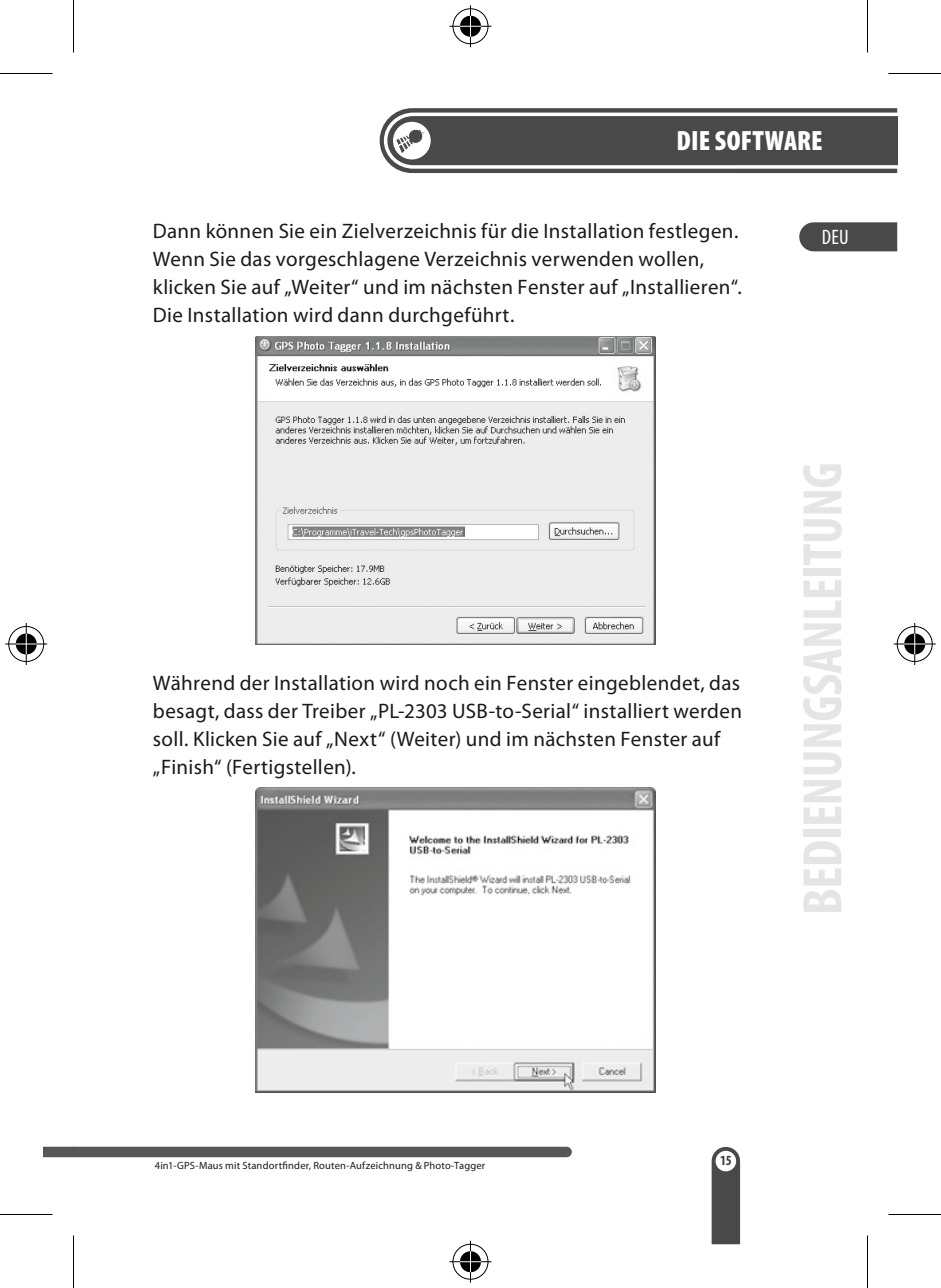
<style>
.page{position:relative;width:941px;height:1288px;background:#fff}
.page>*{position:absolute;margin:0;border:0;box-sizing:border-box;transform-origin:0 0}
.t1{font:700 condensed 56px "Myriad Pro";letter-spacing:-.01em;color:#e4e5e6}
.Überschrift_Ebene_1{font:900 condensed 28px "Myriad Pro";letter-spacing:.01em;color:#fff}
.Fließtext_Ebene_1{font:21px/28px "Myriad Pro";letter-spacing:.015em;color:#1a1a18}
.t2{font:condensed 21px "Myriad Pro";color:#fff}
.t3{font:700 condensed 14px "Myriad Pro";color:#3d3c3c}
.t4{font:10.5px "Myriad Pro";letter-spacing:.02em;color:#1a1a18}
</style>
<div class="page">
<div style="left:44px;top:1147px;width:30px;height:10px;background:#575756"></div>
<div style="left:74px;top:1147px;width:493px;height:10px;background:#575756"></div>
<svg style="left:711px;top:1147px;width:29px;height:97px;background:#676767"></svg>
<svg style="left:380px;top:108px;width:517px;height:65px;background:#646464"></svg>
<svg style="left:799px;top:222px;width:98px;height:29px;background:#515151"></svg>
<img style="left:256px;top:337px;width:399px;height:308px">
<img style="left:256px;top:787px;width:399px;height:306px">
<hr style="left:0;top:73px;width:52px;height:1px;background:#000">
<hr style="left:888px;top:73px;width:53px;height:1px;background:#000">
<hr style="left:0;top:1214px;width:52px;height:1px;background:#000">
<hr style="left:888px;top:1214px;width:53px;height:1px;background:#000">
<hr style="left:73px;top:0;width:1px;height:52px;background:#000">
<hr style="left:73px;top:1235px;width:1px;height:53px;background:#000">
<hr style="left:867px;top:0;width:1px;height:52px;background:#000">
<hr style="left:867px;top:1235px;width:1px;height:53px;background:#000">
<div style="left:451px;top:7px;width:39px;height:39px;border:4px solid #fff;border-radius:50%"></div>
<svg style="left:449px;top:24px;width:42px;height:4px"></svg>
<div style="left:468px;top:5px;width:5px;height:42px;background:#fff"></div>
<div style="left:458px;top:14px;width:25px;height:25px;border:4px solid #fff;border-radius:50%"></div>
<div style="left:452px;top:8px;width:36px;height:36px;border:1px solid #000;border-radius:50%"></div>
<hr style="left:449px;top:26px;width:42px;height:1px;background:#000">
<hr style="left:470px;top:5px;width:1px;height:42px;background:#000">
<svg style="left:460px;top:16px;width:21px;height:21px"></svg>
<div style="left:451px;top:1242px;width:39px;height:39px;border:4px solid #fff;border-radius:50%"></div>
<svg style="left:449px;top:1260px;width:42px;height:4px"></svg>
<div style="left:468px;top:1241px;width:5px;height:42px;background:#fff"></div>
<div style="left:458px;top:1249px;width:25px;height:25px;border:4px solid #fff;border-radius:50%"></div>
<div style="left:452px;top:1244px;width:36px;height:36px;border:1px solid #000;border-radius:50%"></div>
<hr style="left:449px;top:1261px;width:42px;height:1px;background:#000">
<hr style="left:470px;top:1241px;width:1px;height:42px;background:#000">
<svg style="left:460px;top:1251px;width:21px;height:21px"></svg>
<div style="left:7px;top:624px;width:39px;height:40px;border:4px solid #fff;border-radius:50%"></div>
<hr style="left:5px;top:642px;width:42px;height:4px;background:#fff">
<svg style="left:24px;top:623px;width:4px;height:42px"></svg>
<div style="left:14px;top:631px;width:25px;height:26px;border:4px solid #fff;border-radius:50%"></div>
<div style="left:8px;top:626px;width:36px;height:36px;border:1px solid #000;border-radius:50%"></div>
<hr style="left:5px;top:643px;width:42px;height:2px;background:#000">
<hr style="left:26px;top:623px;width:1px;height:42px;background:#000">
<div style="left:16px;top:633px;width:21px;height:21px;background:#000;border-radius:50%"></div>
<hr style="left:16px;top:643px;width:21px;height:2px;background:#fff">
<svg style="left:26px;top:633px;width:1px;height:21px"></svg>
<div style="left:895px;top:624px;width:39px;height:40px;border:4px solid #fff;border-radius:50%"></div>
<svg style="left:895px;top:642px;width:39px;height:4px"></svg>
<svg style="left:912px;top:623px;width:5px;height:42px"></svg>
<div style="left:902px;top:631px;width:25px;height:26px;border:4px solid #fff;border-radius:50%"></div>
<div style="left:897px;top:626px;width:35px;height:36px;border:1px solid #000;border-radius:50%"></div>
<hr style="left:893px;top:643px;width:42px;height:2px;background:#000">
<hr style="left:914px;top:623px;width:1px;height:42px;background:#000">
<div style="left:904px;top:633px;width:21px;height:21px;background:#000;border-radius:50%"></div>
<hr style="left:904px;top:643px;width:21px;height:2px;background:#fff">
<svg style="left:914px;top:633px;width:1px;height:21px"></svg>
<p class="Überschrift_Ebene_1" style="left:676px;top:125px;width:148px">DIE SOFTWARE</p>
<p class="Fließtext_Ebene_1" style="left:153px;top:217px;width:588px">Dann können Sie ein Zielverzeichnis für die Installation festlegen.<br>Wenn Sie das vorgeschlagene Verzeichnis verwenden wollen, klicken Sie auf „Weiter“ und im nächsten Fenster auf „Installieren“.<br>Die Installation wird dann durchgeführt.</p>
<p class="Fließtext_Ebene_1" style="left:153px;top:668px;width:590px">Während der Installation wird noch ein Fenster eingeblendet, das besagt, dass der Treiber „PL-2303 USB-to-Serial“ installiert werden soll. Klicken Sie auf „Next“ (Weiter) und im nächsten Fenster auf „Finish“ (Fertigstellen).</p>
<p class="t2" style="left:822px;top:224px;width:28px">DEU</p>
<h1 class="t1" style="left:787px;top:915px;width:455px;rotate:-90deg">BEDIENUNGSANLEITUNG</h1>
<p class="t4" style="left:155px;top:1159px;width:332px">4in1-GPS-Maus mit Standortfinder, Routen-Aufzeichnung &amp; Photo-Tagger</p>
<p class="t3" style="left:720px;top:1152px;width:13px">15</p>
</div>
